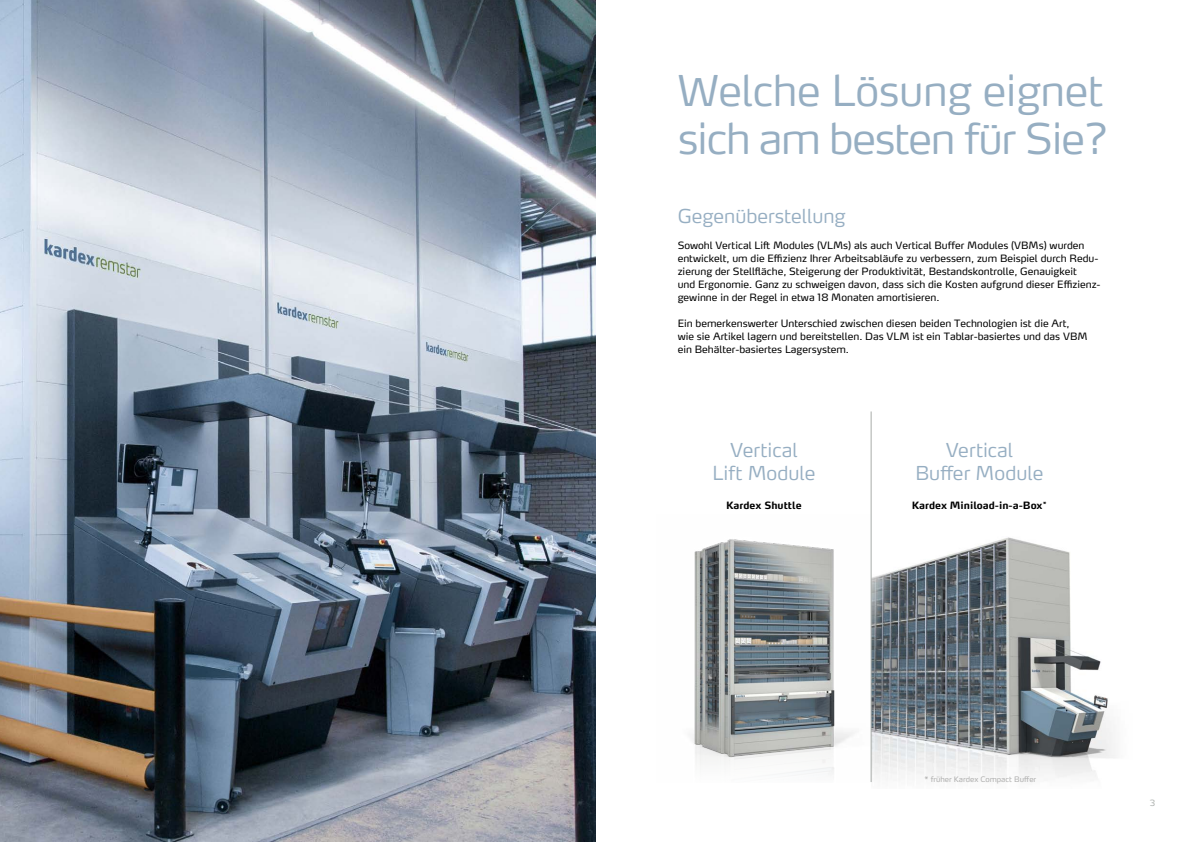
<style>
.page{position:relative;width:1191px;height:842px;background:#fff}
.page>*{position:absolute;margin:0;border:0;box-sizing:border-box;transform-origin:0 0}
.t1{font:300 42px/48px "Max Pro";letter-spacing:-.01em;color:#96aec2}
.t2{font:300 19px/22.8px "Max OT";color:#96aec2;text-align:center}
.t3{font:300 19px "Max Pro";color:#96aec2}
.t4{font:10px/13px "Max Pro";color:#000}
.t5{font:700 10px "Max OT";color:#000}
.t6{font:300 8.5px "Max Pro";color:#a8aca9}
.t7{font:7.5px "Max OT";color:#979796}
</style>
<div class="page">
<img style="left:0;top:0;width:595px;height:842px">
<img style="left:872px;top:537px;width:244px;height:242px">
<img style="left:692px;top:539px;width:162px;height:236px">
<hr style="left:870px;top:411px;width:1px;height:371px;background:#a8aca9">
<h1 class="t1" style="left:677px;top:62px;width:432px">Welche Lösung eignet sich am besten für Sie?</h1>
<h2 class="t3" style="left:677px;top:200px;width:169px">Gegenüberstellung</h2>
<p class="t4" style="left:677px;top:238px;width:424px">Sowohl Vertical Lift Modules (VLMs) als auch Vertical Buffer Modules (VBMs) wurden entwickelt, um die Effizienz Ihrer Arbeitsabläufe zu verbessern, zum Beispiel durch Redu&shy;zierung der Stellfläche, Steigerung der Produktivität, Bestandskontrolle, Genauigkeit<br>und Ergonomie. Ganz zu schweigen davon, dass sich die Kosten aufgrund dieser Effizienz&shy;gewinne in der Regel in etwa 18 Monaten amortisieren.</p>
<p class="t4" style="left:677px;top:316px;width:411px">Ein bemerkenswerter Unterschied zwischen diesen beiden Technologien ist die Art, wie sie Artikel lagern und bereitstellen. Das VLM ist ein Tablar-basiertes und das VBM ein Behälter-basiertes Lagersystem.</p>
<h2 class="t2" style="left:712px;top:438px;width:105px">Vertical<br>Lift Module</h2>
<p class="t5" style="left:726px;top:499px;width:77px">Kardex Shuttle</p>
<h2 class="t2" style="left:915px;top:438px;width:130px">Vertical<br>Buffer Module</h2>
<p class="t5" style="left:911px;top:499px;width:137px">Kardex Miniload-in-a-Box<sup>*</sup></p>
<p class="t7" style="left:923px;top:774px;width:115px">* früher Kardex Compact Buffer</p>
<p class="t6" style="left:1149px;top:796px;width:7px">3</p>
</div>
